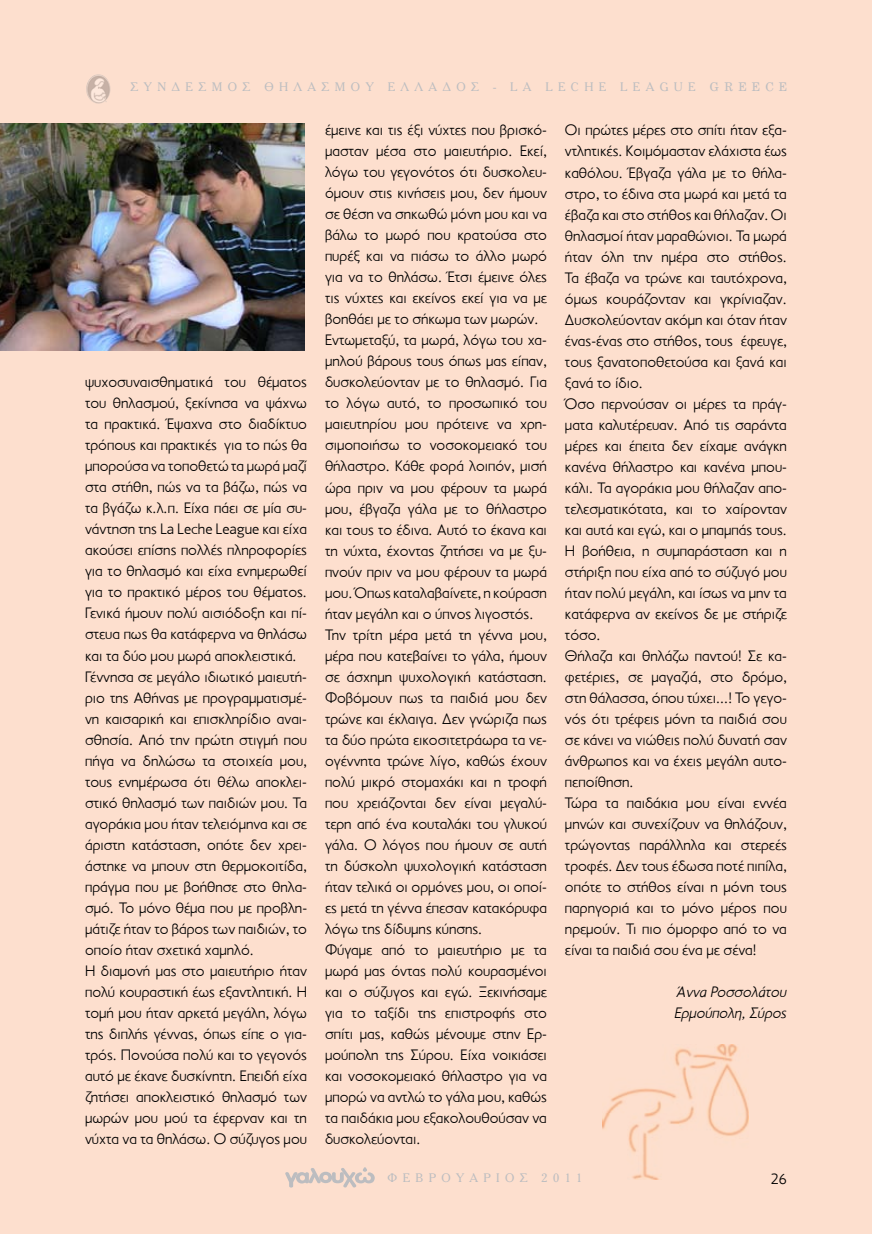
<style>
.page{position:relative;width:872px;height:1234px;background:#fff}
.page>*{position:absolute;margin:0;border:0;box-sizing:border-box;transform-origin:0 0}
.t1{font:300 15.3px/21px "PF Transport";color:#000}
.t2{font:italic 300 15.3px/21px "PF Transport";color:#000}
.t3{font:300 15px "PF Transport";color:#000}
.t4{font:12px "PF Cheltenham";letter-spacing:.45em;color:#bcbdc0}
.s1{font-family:"PF Century"}
</style>
<div class="page">
<div style="left:0;top:0;width:872px;height:1233px;background:#fddfce"></div>
<img style="left:0;top:123px;width:305px;height:227px">
<svg style="left:285px;top:1167px;width:90px;height:20px"></svg>
<img style="left:86px;top:74px;width:25px;height:30px">
<p class="t4" style="left:130px;top:80px;width:658px">ΣΥΝΔΕΣΜΟΣ ΘΗΛΑΣΜΟΥ ΕΛΛΑΔΟΣ - LA LECHE LEAGUE <span class="s1">GREECE</span></p>
<p class="t1" style="left:85px;top:371px;width:223px">ψυχοσυναισθηματικά του θέματος του θηλασμού, ξεκίνησα να ψάχνω τα πρακτικά. Έψαχνα στο διαδίκτυο τρόπους και πρακτικές για το πώς θα μπορούσα να τοποθετώ τα μωρά μαζί στα στήθη, πώς να τα βάζω, πώς να τα βγάζω κ.λ.π. Είχα πάει σε μία συ&shy;νάντηση της La Leche League και είχα ακούσει επίσης πολλές πληροφορίες για το θηλασμό και είχα ενημερωθεί για το πρακτικό μέρος του θέματος.<br>Γενικά ήμουν πολύ αισιόδοξη και πί&shy;στευα πως θα κατάφερνα να θηλάσω και τα δύο μου μωρά αποκλειστικά.<br>Γέννησα σε μεγάλο ιδιωτικό μαιευτή&shy;ριο της Αθήνας με προγραμματισμέ&shy;νη καισαρική και επισκληρίδιο αναι&shy;σθησία. Από την πρώτη στιγμή που πήγα να δηλώσω τα στοιχεία μου, τους ενημέρωσα ότι θέλω αποκλει&shy;στικό θηλασμό των παιδιών μου. Τα αγοράκια μου ήταν τελειόμηνα και σε άριστη κατάσταση, οπότε δεν χρει&shy;άστηκε να μπουν στη θερμοκοιτίδα, πράγμα που με βοήθησε στο θηλα&shy;σμό. Το μόνο θέμα που με προβλη&shy;μάτιζε ήταν το βάρος των παιδιών, το οποίο ήταν σχετικά χαμηλό.<br>Η διαμονή μας στο μαιευτήριο ήταν πολύ κουραστική έως εξαντλητική. Η τομή μου ήταν αρκετά μεγάλη, λόγω της διπλής γέννας, όπως είπε ο για&shy;τρός. Πονούσα πολύ και το γεγονός αυτό με έκανε δυσκίνητη. Επειδή είχα ζητήσει αποκλειστικό θηλασμό των μωρών μου μού τα έφερναν και τη νύχτα να τα θηλάσω. Ο σύζυγος μου</p>
<p class="t1" style="left:325px;top:119px;width:223px">έμεινε και τις έξι νύχτες που βρισκό&shy;μασταν μέσα στο μαιευτήριο. Εκεί, λόγω του γεγονότος ότι δυσκολευ&shy;όμουν στις κινήσεις μου, δεν ήμουν σε θέση να σηκωθώ μόνη μου και να βάλω το μωρό που κρατούσα στο πυρέξ και να πιάσω το άλλο μωρό για να το θηλάσω. Έτσι έμεινε όλες τις νύχτες και εκείνος εκεί για να με βοηθάει με το σήκωμα των μωρών.<br>Εντωμεταξύ, τα μωρά, λόγω του χα&shy;μηλού βάρους τους όπως μας είπαν, δυσκολεύονταν με το θηλασμό. Για το λόγω αυτό, το προσωπικό του μαιευτηρίου μου πρότεινε να χρη&shy;σιμοποιήσω το νοσοκομειακό του θήλαστρο. Κάθε φορά λοιπόν, μισή ώρα πριν να μου φέρουν τα μωρά μου, έβγαζα γάλα με το θήλαστρο και τους το έδινα. Αυτό το έκανα και τη νύχτα, έχοντας ζητήσει να με ξυ&shy;πνούν πριν να μου φέρουν τα μωρά μου. Όπως καταλαβαίνετε, η κούραση ήταν μεγάλη και ο ύπνος λιγοστός.<br>Την τρίτη μέρα μετά τη γέννα μου, μέρα που κατεβαίνει το γάλα, ήμουν σε άσχημη ψυχολογική κατάσταση.<br>Φοβόμουν πως τα παιδιά μου δεν τρώνε και έκλαιγα. Δεν γνώριζα πως τα δύο πρώτα εικοσιτετράωρα τα νε&shy;ογέννητα τρώνε λίγο, καθώς έχουν πολύ μικρό στομαχάκι και η τροφή που χρειάζονται δεν είναι μεγαλύ&shy;τερη από ένα κουταλάκι του γλυκού γάλα. Ο λόγος που ήμουν σε αυτή τη δύσκολη ψυχολογική κατάσταση ήταν τελικά οι ορμόνες μου, οι οποί&shy;ες μετά τη γέννα έπεσαν κατακόρυφα λόγω της δίδυμης κύησης.<br>Φύγαμε από το μαιευτήριο με τα μωρά μας όντας πολύ κουρασμένοι και ο σύζυγος και εγώ. Ξεκινήσαμε για το ταξίδι της επιστροφής στο σπίτι μας, καθώς μένουμε στην Ερ&shy;μούπολη της Σύρου. Είχα νοικιάσει και νοσοκομειακό θήλαστρο για να μπορώ να αντλώ το γάλα μου, καθώς τα παιδάκια μου εξακολουθούσαν να δυσκολεύονται.</p>
<p class="t1" style="left:565px;top:120px;width:223px">Οι πρώτες μέρες στο σπίτι ήταν εξα&shy;ντλητικές. Κοιμόμασταν ελάχιστα έως καθόλου. Έβγαζα γάλα με το θήλα&shy;στρο, το έδινα στα μωρά και μετά τα έβαζα και στο στήθος και θήλαζαν. Οι θηλασμοί ήταν μαραθώνιοι. Τα μωρά ήταν όλη την ημέρα στο στήθος.<br>Τα έβαζα να τρώνε και ταυτόχρονα, όμως κουράζονταν και γκρίνιαζαν.<br>Δυσκολεύονταν ακόμη και όταν ήταν ένας-ένας στο στήθος, τους έφευγε, τους ξανατοποθετούσα και ξανά και ξανά το ίδιο.<br>Όσο περνούσαν οι μέρες τα πράγ&shy;ματα καλυτέρευαν. Από τις σαράντα μέρες και έπειτα δεν είχαμε ανάγκη κανένα θήλαστρο και κανένα μπου&shy;κάλι. Τα αγοράκια μου θήλαζαν απο&shy;τελεσματικότατα, και το χαίρονταν και αυτά και εγώ, και ο μπαμπάς τους.<br>Η βοήθεια, η συμπαράσταση και η στήριξη που είχα από το σύζυγό μου ήταν πολύ μεγάλη, και ίσως να μην τα κατάφερνα αν εκείνος δε με στήριζε τόσο.<br>Θήλαζα και θηλάζω παντού! Σε κα&shy;φετέριες, σε μαγαζιά, στο δρόμο, στη θάλασσα, όπου τύχει...! Το γεγο&shy;νός ότι τρέφεις μόνη τα παιδιά σου σε κάνει να νιώθεις πολύ δυνατή σαν άνθρωπος και να έχεις μεγάλη αυτο&shy;πεποίθηση.<br>Τώρα τα παιδάκια μου είναι εννέα μηνών και συνεχίζουν να θηλάζουν, τρώγοντας παράλληλα και στερεές τροφές. Δεν τους έδωσα ποτέ πιπίλα, οπότε το στήθος είναι η μόνη τους παρηγοριά και το μόνο μέρος που ηρεμούν. Τι πιο όμορφο από το να είναι τα παιδιά σου ένα με σένα!</p>
<p class="t2" style="left:675px;top:981px;width:113px">Άννα Ροσσολάτου<br>Ερμούπολη, Σύρος</p>
<p class="t4" style="left:387px;top:1170px;width:196px">ΦΕΒΡΟΥΑΡΙΟΣ 2011</p>
<p class="t3" style="left:770px;top:1169px;width:18px">26</p>
</div>
